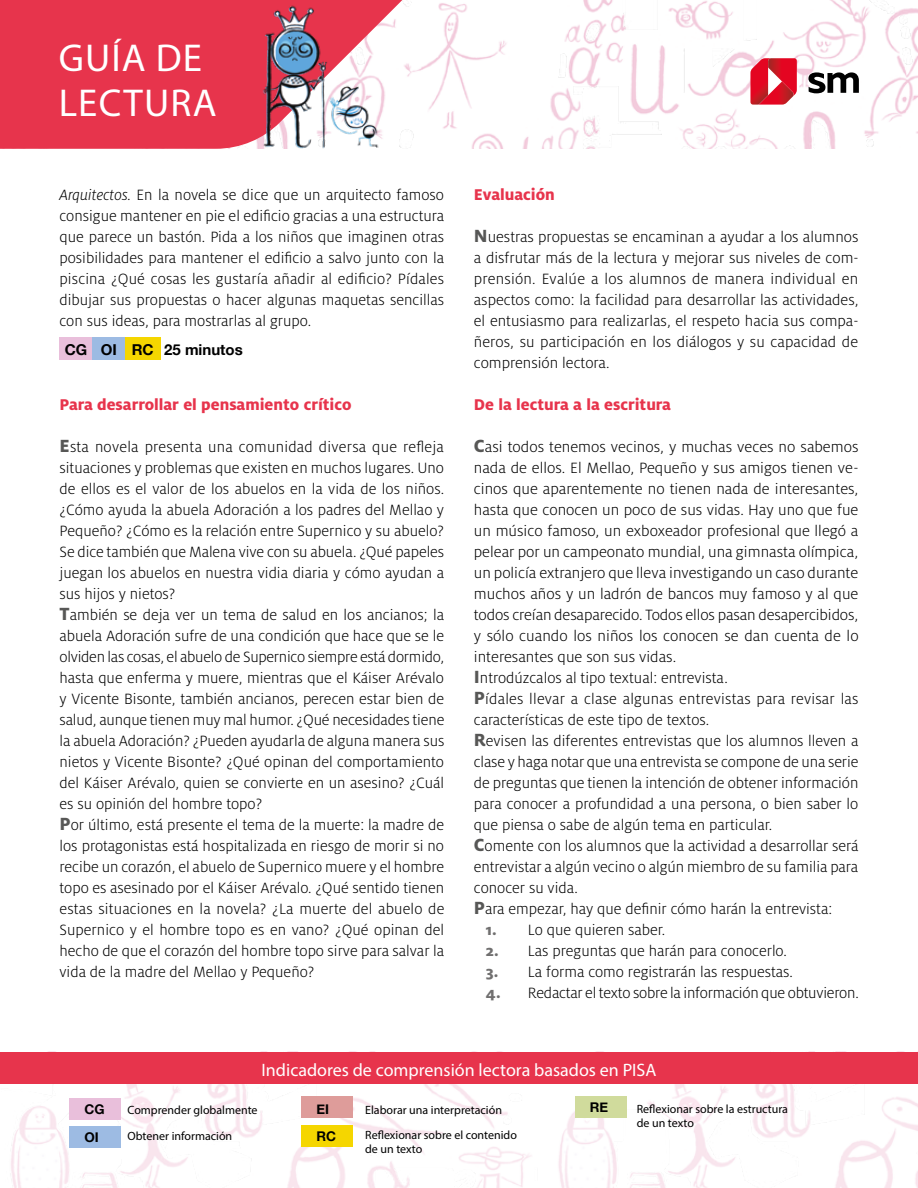
<style>
.page{position:relative;width:918px;height:1188px;background:#fff}
.page>*{position:absolute;margin:0;border:0;box-sizing:border-box;transform-origin:0 0}
.t1{font:39px/45px "Myriad Pro";letter-spacing:.03em;color:#fff}
.t2{font:18px "Myriad Pro";color:#fff}
.t3{font:800 17.25px "Milo Pro";color:#e7344c}
.t4{font:300 16.5px/21px "Milo Pro";color:#000;text-align:justify}
.t5{font:700 15px "Helvetica Neue";color:#000}
.t6{font:700 13.35px "Helvetica Neue";color:#000}
.t7{font:12px/25.2px "Myriad Pro";color:#000}
.s1{font-style:italic}
.s2{font-weight:800;font-size:19.5px;color:#575756}
.s3{font-weight:800;color:#706f6f}
</style>
<div class="page">
<img style="left:427px;top:0;width:490px;height:149px">
<svg style="left:0;top:0;width:427px;height:149px;background:#ea5165"></svg>
<svg style="left:917px;top:8px;width:1px;height:126px"></svg>
<img style="left:0;top:1083px;width:918px;height:105px">
<div style="left:0;top:1052px;width:918px;height:31px;background:#e7344c"></div>
<div style="left:70px;top:1098px;width:51px;height:21px;background:#e9bfdb"></div>
<div style="left:302px;top:1097px;width:51px;height:21px;background:#de9c9a"></div>
<div style="left:70px;top:1127px;width:51px;height:21px;background:#9dbbe3"></div>
<div style="left:302px;top:1125px;width:51px;height:22px;background:#f5d600"></div>
<div style="left:575px;top:1097px;width:51px;height:21px;background:#d0db9c"></div>
<img style="left:242px;top:0;width:144px;height:149px">
<svg style="left:808px;top:72px;width:51px;height:21px"></svg>
<svg style="left:750px;top:58px;width:47px;height:47px;background:#df3849"></svg>
<div style="left:60px;top:337px;width:32px;height:22px;background:#e9bfdb"></div>
<div style="left:92px;top:337px;width:33px;height:22px;background:#9dbbe3"></div>
<div style="left:125px;top:337px;width:35px;height:22px;background:#f5d600"></div>
<h1 class="t1" style="left:59px;top:35px;width:159px">GUÍA DE<br>LECTURA</h1>
<p class="t4" style="left:60px;top:184px;width:386px"><span class="s1">Arquitectos.</span> En la novela se dice que un arquitecto famoso consigue mantener en pie el edificio gracias a una estructura que parece un bastón. Pida a los niños que imaginen otras posibilidades para mantener el edificio a salvo junto con la piscina ¿Qué cosas les gustaría añadir al edificio? Pídales dibujar sus propuestas o hacer algunas maquetas sencillas con sus ideas, para mostrarlas al grupo.</p>
<p class="t5" style="left:65px;top:338px;width:180px">CG OI RC 25 minutos</p>
<p class="t3" style="left:60px;top:394px;width:294px">Para desarrollar el pensamiento crítico</p>
<p class="t4" style="left:60px;top:436px;width:386px;text-align:left"><span class="s2">E</span>sta novela presenta una comunidad diversa que refleja situaciones y problemas que existen en muchos lugares. Uno de ellos es el valor de los abuelos en la vida de los niños. ¿Cómo ayuda la abuela Adoración a los padres del Mellao y Pequeño? ¿Cómo es la relación entre Supernico y su abuelo?<br>Se dice también que Malena vive con su abuela. ¿Qué papeles juegan los abuelos en nuestra vidia diaria y cómo ayudan a sus hijos y nietos?<br><span class="s2">T</span>ambién se deja ver un tema de salud en los ancianos; la abuela Adoración sufre de una condición que hace que se le olviden las cosas, el abuelo de Supernico siempre está dormido, hasta que enferma y muere, mientras que el Káiser Arévalo y Vicente Bisonte, también ancianos, perecen estar bien de salud, aunque tienen muy mal humor. ¿Qué necesidades tiene la abuela Adoración? ¿Pueden ayudarla de alguna manera sus nietos y Vicente Bisonte? ¿Qué opinan del comportamiento del Káiser Arévalo, quien se convierte en un asesino? ¿Cuál es su opinión del hombre topo?<br><span class="s2">P</span>or último, está presente el tema de la muerte: la madre de los protagonistas está hospitalizada en riesgo de morir si no recibe un corazón, el abuelo de Supernico muere y el hombre topo es asesinado por el Káiser Arévalo. ¿Qué sentido tienen estas situaciones en la novela? ¿La muerte del abuelo de Supernico y el hombre topo es en vano? ¿Qué opinan del hecho de que el corazón del hombre topo sirve para salvar la vida de la madre del Mellao y Pequeño?</p>
<p class="t3" style="left:474px;top:184px;width:83px">Evaluación</p>
<p class="t4" style="left:474px;top:226px;width:386px"><span class="s2">N</span>uestras propuestas se encaminan a ayudar a los alumnos a disfrutar más de la lectura y mejorar sus niveles de com&shy;prensión. Evalúe a los alumnos de manera individual en aspectos como: la facilidad para desarrollar las actividades, el entusiasmo para realizarlas, el respeto hacia sus compa&shy;ñeros, su participación en los diálogos y su capacidad de comprensión lectora.</p>
<p class="t3" style="left:474px;top:394px;width:199px">De la lectura a la escritura</p>
<p class="t4" style="left:474px;top:436px;width:386px;text-align:left"><span class="s2">C</span>asi todos tenemos vecinos, y muchas veces no sabemos nada de ellos. El Mellao, Pequeño y sus amigos tienen ve&shy;cinos que aparentemente no tienen nada de interesantes, hasta que conocen un poco de sus vidas. Hay uno que fue un músico famoso, un exboxeador profesional que llegó a pelear por un campeonato mundial, una gimnasta olímpica, un policía extranjero que lleva investigando un caso durante muchos años y un ladrón de bancos muy famoso y al que todos creían desaparecido. Todos ellos pasan desapercibidos, y sólo cuando los niños los conocen se dan cuenta de lo interesantes que son sus vidas.<br><span class="s2">I</span>ntrodúzcalos al tipo textual: entrevista.<br><span class="s2">P</span>ídales llevar a clase algunas entrevistas para revisar las características de este tipo de textos.<br><span class="s2">R</span>evisen las diferentes entrevistas que los alumnos lleven a clase y haga notar que una entrevista se compone de una serie de preguntas que tienen la intención de obtener información para conocer a profundidad a una persona, o bien saber lo que piensa o sabe de algún tema en particular.<br><span class="s2">C</span>omente con los alumnos que la actividad a desarrollar será entrevistar a algún vecino o algún miembro de su familia para conocer su vida.<br><span class="s2">P</span>ara empezar, hay que definir cómo harán la entrevista:</p>
<p class="t4" style="left:486px;top:919px;width:181px"><span class="s3">1.</span> Lo que quieren saber.</p>
<p class="t4" style="left:486px;top:940px;width:303px"><span class="s3">2.</span> Las preguntas que harán para conocerlo.</p>
<p class="t4" style="left:486px;top:961px;width:309px"><span class="s3">3.</span> La forma como registrarán las respuestas.</p>
<p class="t4" style="left:486px;top:982px;width:374px"><span class="s3">4.</span> Redactar el texto sobre la información que obtuvieron.</p>
<p class="t2" style="left:262px;top:1059px;width:396px">Indicadores de comprensión lectora basados en PISA</p>
<p class="t6" style="left:84px;top:1099px;width:22px">CG</p>
<p class="t6" style="left:317px;top:1099px;width:14px">EI</p>
<p class="t6" style="left:84px;top:1127px;width:16px">OI</p>
<p class="t6" style="left:317px;top:1126px;width:21px">RC</p>
<p class="t7" style="left:128px;top:1097px;width:132px">Comprender globalmente</p>
<p class="t7" style="left:365px;top:1097px;width:153px">Elaborar una interpretación<br>Reflexionar sobre el contenido</p>
<p class="t7" style="left:365px;top:1136px;width:59px">de un texto</p>
<p class="t7" style="left:128px;top:1123px;width:106px">Obtener información</p>
<p class="t6" style="left:590px;top:1097px;width:20px">RE</p>
<p class="t7" style="left:637px;top:1101px;width:153px;line-height:14.4px">Reflexionar sobre la estructura de un texto</p>
</div>
